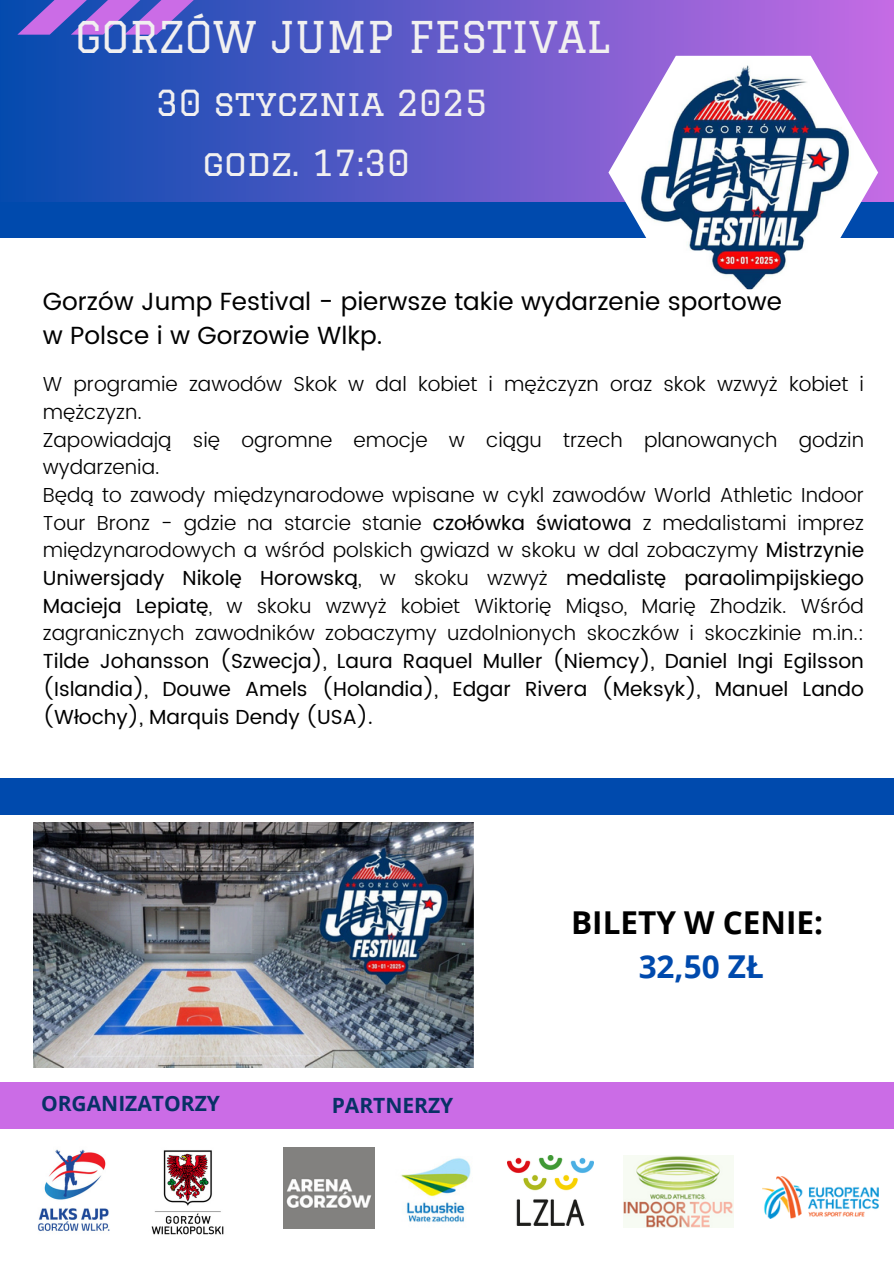
<style>
.page{position:relative;width:894px;height:1264px;background:#fff}
.page>*{position:absolute;margin:0;border:0;box-sizing:border-box;transform-origin:0 0}
.t1{font:42.75px "Graduate";color:#f1f0f0}
.t2{font:35.1px "Graduate";color:#f1f0f0}
.t3{font:700 31.5px/43.8px "Open Sans";color:#000;text-align:center}
.t4{font:24.75px/34px "Poppins";color:#000}
.t5{font:700 21px "Open Sans";color:#083166}
.t6{font:300 20.25px/27.8px "Poppins";color:#000}
.s1{font-weight:400}
.s2{color:#004aad}
</style>
<div class="page">
<div style="left:0;top:0;width:893px;height:220px;background:linear-gradient(to right,#044bae,#c56be4)"></div>
<div style="left:0;top:202px;width:893px;height:36px;background:#004aad"></div>
<img style="left:608px;top:56px;width:269px;height:233px">
<svg style="left:17px;top:0;width:191px;height:35px;background:#745dcd"></svg>
<div style="left:0;top:1082px;width:893px;height:47px;background:#cb6ce6"></div>
<img style="left:762px;top:1176px;width:116px;height:42px">
<img style="left:283px;top:1147px;width:91px;height:81px">
<img style="left:623px;top:1155px;width:110px;height:72px">
<img style="left:507px;top:1155px;width:86px;height:70px">
<img style="left:38px;top:1149px;width:186px;height:86px">
<img style="left:401px;top:1158px;width:70px;height:64px">
<div style="left:0;top:778px;width:893px;height:37px;background:#004aad"></div>
<img style="left:34px;top:822px;width:440px;height:245px">
<h4 class="t1" style="left:75px;top:12px;width:536px">GORZÓW JUMP FESTIVAL</h4>
<p class="t2" style="left:156px;top:83px;width:333px">30 stycznia 2025</p>
<p class="t2" style="left:202px;top:143px;width:209px">godz. 17:30</p>
<h1 class="t4" style="left:43px;top:285px;width:740px">Gorzów Jump Festival - pierwsze takie wydarzenie sportowe w Polsce i w Gorzowie Wlkp.</h1>
<h2 class="t6" style="left:43px;top:370px;width:822px">W programie zawodów Skok w dal kobiet i mężczyzn oraz skok wzwyż kobiet i mężczyzn.</h2>
<h2 class="t6" style="left:43px;top:426px;width:822px">Zapowiadają się ogromne emocje w ciągu trzech planowanych godzin wydarzenia.</h2>
<p class="t6" style="left:43px;top:481px;width:822px;text-align:justify">Będą to zawody międzynarodowe wpisane w cykl zawodów World Athletic Indoor Tour Bronz - gdzie na starcie stanie <span class="s1">czołówka światowa</span> z medalistami imprez międzynarodowych a wśród polskich gwiazd w skoku w dal zobaczymy <span class="s1">Mistrzynie Uniwersjady Nikolę Horowską</span>, w skoku wzwyż <span class="s1">medalistę paraolimpijskiego Macieja Lepiatę</span>, w skoku wzwyż kobiet Wiktorię Miąso, Marię Zhodzik. Wśród zagranicznych zawodników zobaczymy uzdolnionych skoczków i skoczkinie m.in.:<br><span class="s1">Tilde Johansson (Szwecja), Laura Raquel Muller (Niemcy), Daniel Ingi Egilsson (Islandia), Douwe Amels (Holandia), Edgar Rivera (Meksyk), Manuel Lando (Włochy), Marquis Dendy (USA).</span></p>
<p class="t5" style="left:41px;top:1088px;width:180px">ORGANIZATORZY</p>
<p class="t5" style="left:331px;top:1090px;width:123px">PARTNERZY</p>
<h3 class="t3" style="left:571px;top:899px;width:253px">BILETY W CENIE:<br><span class="s2">32,50 ZŁ</span></h3>
</div>
